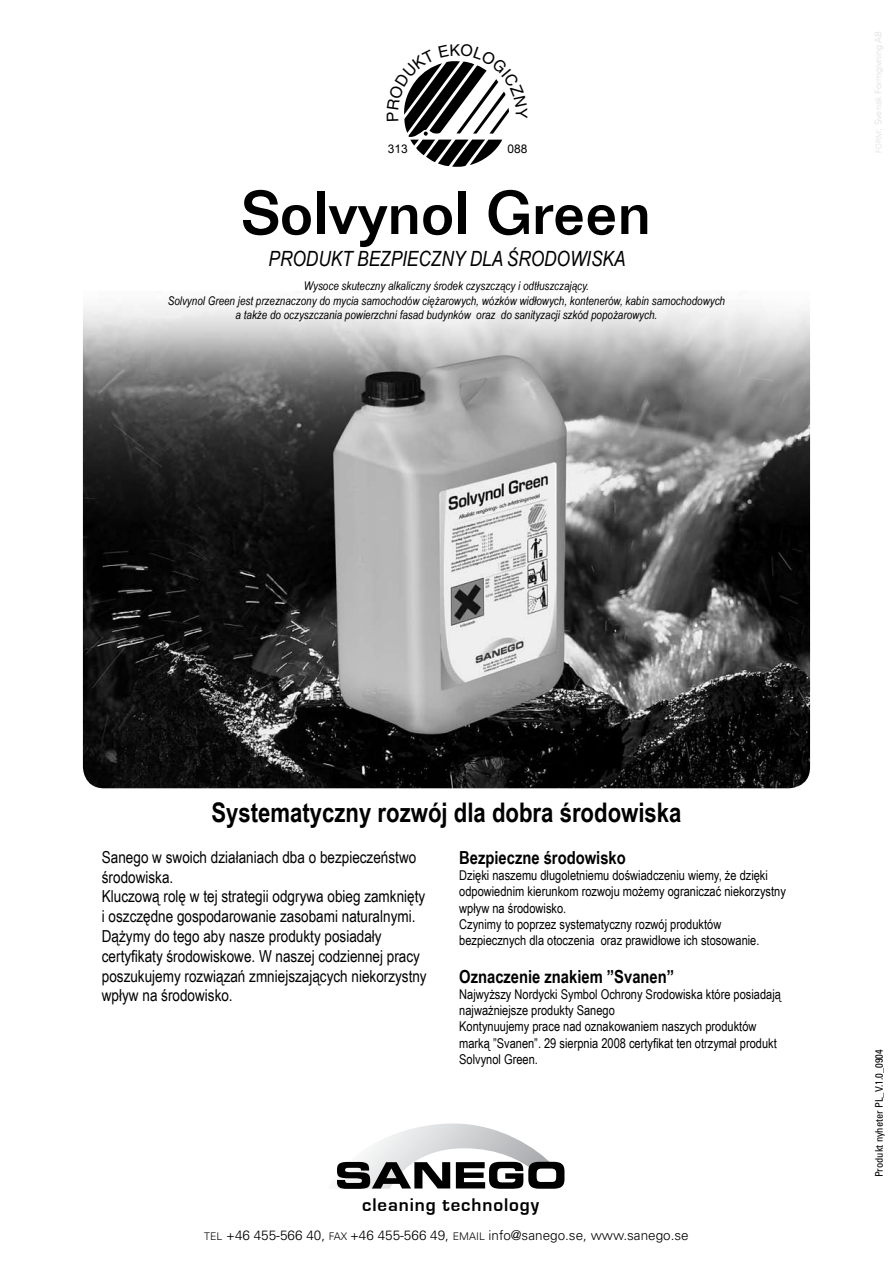
<style>
.page{position:relative;width:893px;height:1263px;background:#fff}
.page>*{position:absolute;margin:0;border:0;box-sizing:border-box;transform-origin:0 0}
.t1{font:500 60px "Folio";color:#000}
.t2{font:700 27px "Arial Narrow";color:#000}
.t3{font:italic 21px "Arial Narrow";color:#000}
.t4{font:700 18.9px "Eurostile";letter-spacing:.05em;color:#000}
.t5{font:700 18px "Arial Narrow";color:#000}
.t6{font:16.5px/19.8px "Arial Narrow";color:#000}
.t7{font:13.5px/16.2px "Arial Narrow";color:#000}
.t8{font:300 13.5px "Univers";color:#000}
.t9{font:italic 12px/14.4px "Arial Narrow";color:#000;text-align:center}
.t10{font:12px "Arial";color:#000}
.t11{font:condensed 10.5px "Univers";color:#000}
.t12{font:300 9px "Univers";color:#dcddde}
.s1{font-size:7.5px}
.s2{font-size:10.5px}
</style>
<div class="page">
<img style="left:83px;top:302px;width:727px;height:486px">
<svg style="left:337px;top:1123px;width:228px;height:66px"></svg>
<svg style="left:404px;top:61px;width:105px;height:106px"></svg>
<p class="t10" style="left:388px;top:141px;width:21px">313</p>
<p class="t10" style="left:507px;top:141px;width:21px">088</p>
<h1 class="t1" style="left:242px;top:177px;width:410px">Solvynol Green</h1>
<h3 class="t3" style="left:269px;top:244px;width:358px">PRODUKT BEZPIECZNY DLA ŚRODOWISKA</h3>
<p class="t9" style="left:168px;top:278px;width:559px">Wysoce skuteczny alkaliczny środek czyszczący i odtłuszczający.<br>Solvynol Green jest przeznaczony do mycia samochodów ciężarowych, wózków widłowych, kontenerów, kabin samochodowych a także do oczyszczania powierzchni fasad budynków oraz do sanityzacji szkód popożarowych.</p>
<p class="t12" style="left:873px;top:153px;width:124px;rotate:-90deg"><span class="s1">FORM</span><span class="s2">:</span> Svensk Formgivning AB</p>
<h2 class="t2" style="left:211px;top:792px;width:472px">Systematyczny rozwój dla dobra środowiska</h2>
<p class="t6" style="left:102px;top:846px;width:326px">Sanego w swoich działaniach dba o bezpieczeństwo środowiska.<br>Kluczową rolę w tej strategii odgrywa obieg zamknięty i oszczędne gospodarowanie zasobami naturalnymi.<br>Dążymy do tego aby nasze produkty posiadały certyfikaty środowiskowe. W naszej codziennej pracy poszukujemy rozwiązań zmniejszających niekorzystny wpływ na środowisko.</p>
<h3 class="t5" style="left:459px;top:844px;width:168px">Bezpieczne środowisko</h3>
<p class="t7" style="left:459px;top:867px;width:328px">Dzięki naszemu długoletniemu doświadczeniu wiemy, że dzięki odpowiednim kierunkom rozwoju możemy ograniczać niekorzystny wpływ na środowisko.<br>Czynimy to poprzez systematyczny rozwój produktów bezpiecznych dla otoczenia oraz prawidłowe ich stosowanie.</p>
<h3 class="t5" style="left:459px;top:963px;width:216px">Oznaczenie znakiem ”Svanen”</h3>
<p class="t7" style="left:459px;top:985px;width:323px">Najwyższy Nordycki Symbol Ochrony Srodowiska które posiadają najważniejsze produkty Sanego<br>Kontynuujemy prace nad oznakowaniem naszych produktów marką ”Svanen”. 29 sierpnia 2008 certyfikat ten otrzymał produkt Solvynol Green.</p>
<h3 class="t4" style="left:362px;top:1194px;width:178px">cleaning technology</h3>
<p class="t8" style="left:204px;top:1227px;width:486px"><span class="s2">TEL</span> +46 455-566 40, <span class="s2">FAX</span> +46 455-566 49, <span class="s2">EMAIL</span> info@sanego.se, www.sanego.se</p>
<p class="t11" style="left:872px;top:1177px;width:130px;rotate:-90deg">Produkt nyheter PL_V.1.0_0904</p>
</div>
